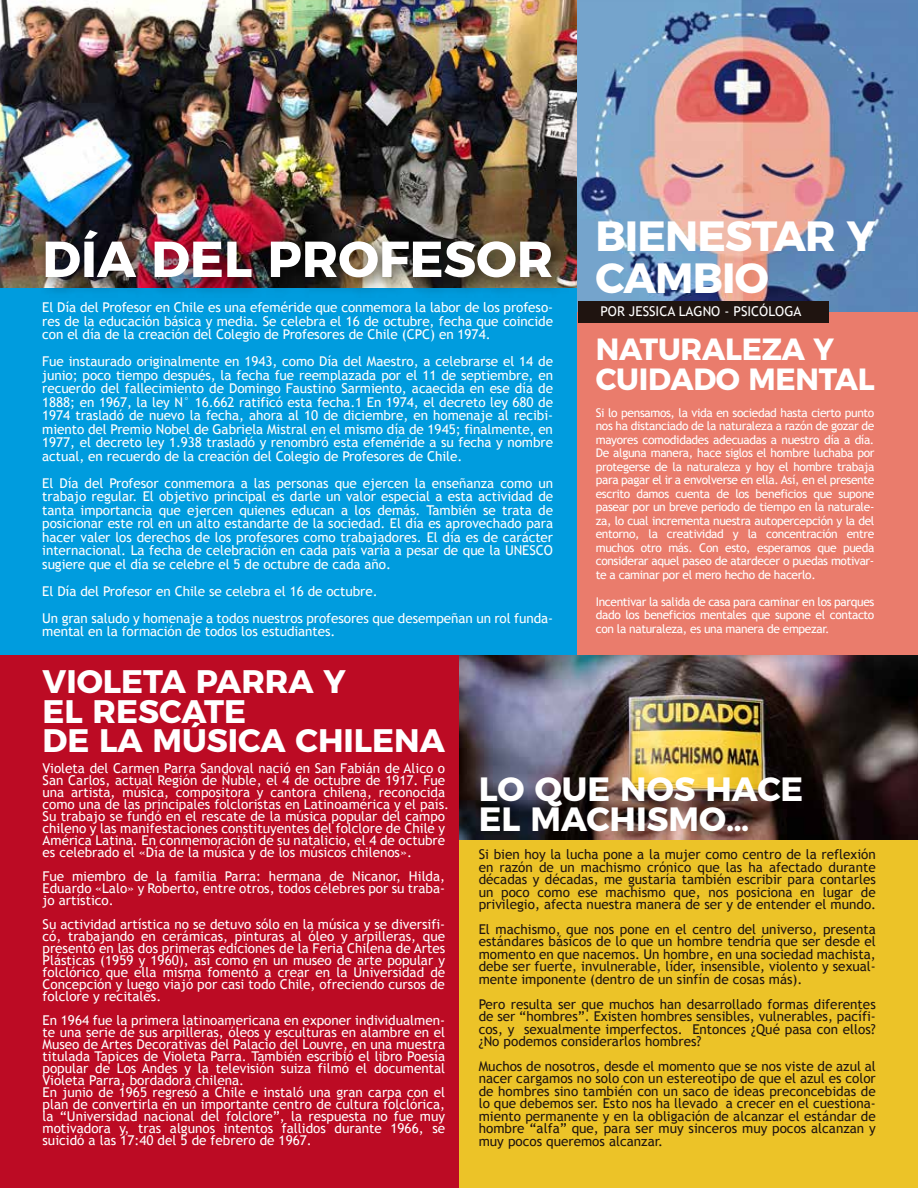
<style>
.page{position:relative;width:918px;height:1188px;background:#fff}
.page>*{position:absolute;margin:0;border:0;box-sizing:border-box;transform-origin:0 0}
.t1{font:700 50.4px "Montserrat";color:#fff}
.t2{font:700 42.3px/42.3px "Montserrat";letter-spacing:-.02em;color:#fff}
.t3{font:700 33.6px/29.8px "Montserrat";color:#fff}
.t4{font:700 32.55px/29.7px "Montserrat";color:#fff}
.t5{font:700 30.6px/29.2px "Montserrat";letter-spacing:-.01em;color:#fff}
.t6{font:13.5px/12px "Trebuchet MS";color:#fff;text-align:justify}
.t7{font:13.5px/12.5px "Trebuchet MS";color:#1f1410;text-align:justify}
.t8{font:12px/13.5px "Trebuchet MS";letter-spacing:-.03em;color:#fff;text-align:justify}
</style>
<div class="page">
<div style="left:0;top:655px;width:459px;height:533px;background:#bc0b24"></div>
<div style="left:459px;top:838px;width:459px;height:350px;background:#ecc328"></div>
<img style="left:459px;top:655px;width:459px;height:185px">
<div style="left:0;top:0;width:578px;height:654px;background:#009cde"></div>
<img style="left:0;top:0;width:578px;height:287px">
<img style="left:24px;top:212px;width:554px;height:108px">
<div style="left:578px;top:0;width:340px;height:655px;background:#ea7c6c"></div>
<img style="left:578px;top:0;width:340px;height:312px">
<div style="left:578px;top:301px;width:250px;height:22px;background:#1f1410"></div>
<h1 class="t1" style="left:42px;top:218px;width:513px">DÍA DEL PROFESOR</h1>
<p class="t6" style="left:42px;top:301px;width:512px;line-height:13.5px">El Día del Profesor en Chile es una efeméride que conmemora la labor de los profeso&shy;res de la educación básica y media. Se celebra el 16 de octubre, fecha que coincide con el día de la creación del Colegio de Profesores de Chile (CPC) en 1974.</p>
<p class="t6" style="left:42px;top:355px;width:512px;line-height:13.5px">Fue instaurado originalmente en 1943, como Día del Maestro, a celebrarse el 14 de junio; poco tiempo después, la fecha fue reemplazada por el 11 de septiembre, en recuerdo del fallecimiento de Domingo Faustino Sarmiento, acaecida en ese día de 1888; en 1967, la ley N° 16.662 ratificó esta fecha.1 En 1974, el decreto ley 680 de 1974 trasladó de nuevo la fecha, ahora al 10 de diciembre, en homenaje al recibi&shy;miento del Premio Nobel de Gabriela Mistral en el mismo día de 1945; finalmente, en 1977, el decreto ley 1.938 trasladó y renombró esta efeméride a su fecha y nombre actual, en recuerdo de la creación del Colegio de Profesores de Chile.</p>
<p class="t6" style="left:42px;top:477px;width:512px;line-height:13.5px">El Día del Profesor conmemora a las personas que ejercen la enseñanza como un trabajo regular. El objetivo principal es darle un valor especial a esta actividad de tanta importancia que ejercen quienes educan a los demás. También se trata de posicionar este rol en un alto estandarte de la sociedad. El día es aprovechado para hacer valer los derechos de los profesores como trabajadores. El día es de carácter internacional. La fecha de celebración en cada país varía a pesar de que la UNESCO sugiere que el día se celebre el 5 de octubre de cada año.</p>
<p class="t6" style="left:42px;top:578px;width:512px;line-height:27px">El Día del Profesor en Chile se celebra el 16 de octubre.<br>Un gran saludo y homenaje a todos nuestros profesores que desempeñan un rol funda-</p>
<p class="t6" style="left:42px;top:626px;width:295px">mental en la formación de todos los estudiantes.</p>
<h3 class="t4" style="left:43px;top:664px;width:404px">VIOLETA PARRA Y<br>EL RESCATE<br>DE LA MÚSICA CHILENA</h3>
<h2 class="t2" style="left:595px;top:211px;width:282px">BIENESTAR Y<br>CAMBIO</h2>
<p class="t6" style="left:600px;top:306px;width:203px">POR JESSICA LAGNO - PSICÓLOGA</p>
<h3 class="t5" style="left:596px;top:332px;width:280px">NATURALEZA Y<br>CUIDADO MENTAL</h3>
<p class="t8" style="left:596px;top:406px;width:280px">Si lo pensamos, la vida en sociedad hasta cierto punto nos ha distanciado de la naturaleza a razón de gozar de mayores comodidades adecuadas a nuestro día a día.<br>De alguna manera, hace siglos el hombre luchaba por protegerse de la naturaleza y hoy el hombre trabaja para pagar el ir a envolverse en ella. Así, en el presente escrito damos cuenta de los beneficios que supone pasear por un breve periodo de tiempo en la naturale&shy;za, lo cual incrementa nuestra autopercepción y la del entorno, la creatividad y la concentración entre muchos otro más. Con esto, esperamos que pueda considerar aquel paseo de atardecer o puedas motivar&shy;te a caminar por el mero hecho de hacerlo.</p>
<p class="t8" style="left:596px;top:595px;width:280px">Incentivar la salida de casa para caminar en los parques dado los beneficios mentales que supone el contacto con la naturaleza, es una manera de empezar.</p>
<p class="t6" style="left:43px;top:763px;width:408px;text-align:left">Violeta del Carmen Parra Sandoval nació en San Fabián de Alico o San Carlos, actual Región de Ñuble, el 4 de octubre de 1917. Fue una artista, música, compositora y cantora chilena, reconocida como una de las principales folcloristas en Latinoamérica y el país.<br>Su trabajo se fundó en el rescate de la música popular del campo chileno y las manifestaciones constituyentes del folclore de Chile y América Latina. En conmemoración de su natalicio, el 4 de octubre es celebrado el «Día de la música y de los músicos chilenos».</p>
<p class="t6" style="left:43px;top:871px;width:404px">Fue miembro de la familia Parra: hermana de Nicanor, Hilda, Eduardo «Lalo» y Roberto, entre otros, todos célebres por su traba&shy;jo artístico.</p>
<p class="t6" style="left:43px;top:919px;width:404px">Su actividad artística no se detuvo sólo en la música y se diversifi&shy;có, trabajando en cerámicas, pinturas al óleo y arpilleras, que presentó en las dos primeras ediciones de la Feria Chilena de Artes Plásticas (1959 y 1960), así como en un museo de arte popular y folclórico que ella misma fomentó a crear en la Universidad de Concepción y luego viajó por casi todo Chile, ofreciendo cursos de folclore y recitales.</p>
<p class="t6" style="left:43px;top:1015px;width:404px;text-align:left">En 1964 fue la primera latinoamericana en exponer individualmen&shy;te una serie de sus arpilleras, óleos y esculturas en alambre en el Museo de Artes Decorativas del Palacio del Louvre, en una muestra titulada Tapices de Violeta Parra. También escribió el libro Poesía popular de Los Andes y la televisión suiza filmó el documental Violeta Parra, bordadora chilena.<br>En junio de 1965 regresó a Chile e instaló una gran carpa con el plan de convertirla en un importante centro de cultura folclórica, la “Universidad nacional del folclore”, la respuesta no fue muy motivadora y, tras algunos intentos fallidos durante 1966, se suicidó a las 17:40 del 5 de febrero de 1967.</p>
<h3 class="t3" style="left:479px;top:772px;width:326px">LO QUE NOS HACE<br>EL MACHISMO…</h3>
<p class="t7" style="left:479px;top:849px;width:399px">Si bien hoy la lucha pone a la mujer como centro de la reflexión en razón de un machismo crónico que las ha afectado durante décadas y décadas, me gustaría también escribir para contarles un poco como ese machismo que, nos posiciona en lugar de privilegio, afecta nuestra manera de ser y de entender el mundo.</p>
<p class="t7" style="left:479px;top:923px;width:399px">El machismo, que nos pone en el centro del universo, presenta estándares básicos de lo que un hombre tendría que ser desde el momento en que nacemos. Un hombre, en una sociedad machista, debe ser fuerte, invulnerable, líder, insensible, violento y sexual&shy;mente imponente (dentro de un sinfín de cosas más).</p>
<p class="t7" style="left:479px;top:998px;width:399px">Pero resulta ser que muchos han desarrollado formas diferentes de ser “hombres”. Existen hombres sensibles, vulnerables, pacífi&shy;cos, y sexualmente imperfectos. Entonces ¿Qué pasa con ellos? ¿No podemos considerarlos hombres?</p>
<p class="t7" style="left:479px;top:1060px;width:399px">Muchos de nosotros, desde el momento que se nos viste de azul al nacer cargamos no solo con un estereotipo de que el azul es color de hombres sino también con un saco de ideas preconcebidas de lo que debemos ser. Esto nos ha llevado a crecer en el cuestiona&shy;miento permanente y en la obligación de alcanzar el estándar de hombre “alfa” que, para ser muy sinceros muy pocos alcanzan y muy pocos queremos alcanzar.</p>
</div>
